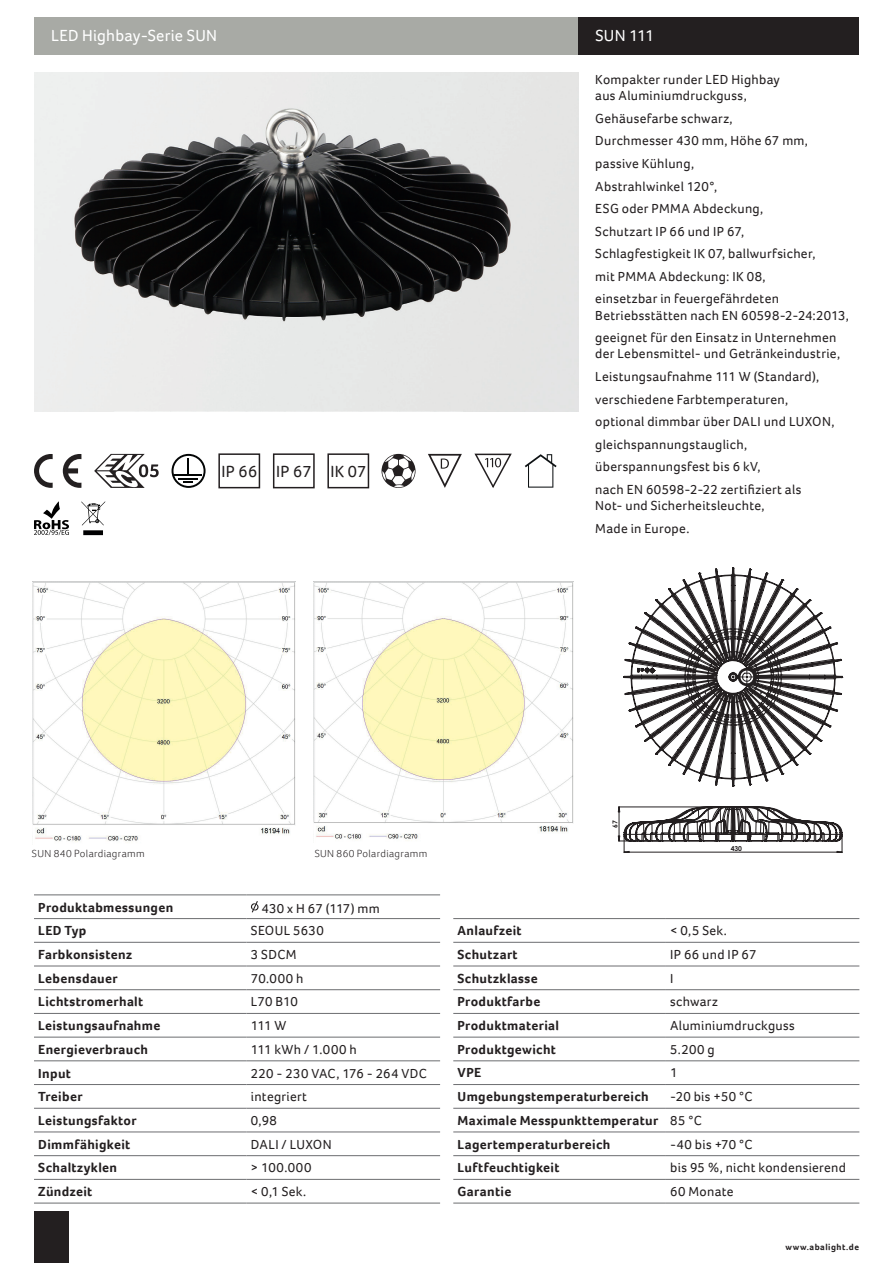
<style>
.page{position:relative;width:893px;height:1263px;background:#fff}
.page>*{position:absolute;margin:0;border:0;box-sizing:border-box;transform-origin:0 0}
.t1{font:16.8px "Foco";letter-spacing:.02em;color:#231f20}
.t2{font:16.5px "Foco";letter-spacing:.02em;color:#fff}
.t3{font:13.5px/22.5px "Foco";letter-spacing:.02em;color:#231f20}
.t4{font:700 13.5px/23.7px "Foco";letter-spacing:.025em;color:#231f20}
.t5{font:300 10.5px "Foco";letter-spacing:.035em;color:#231f20}
.t6{font:700 9px "Foco";letter-spacing:.055em;color:#231f20}
.t7{font:700 6.75px "Century Gothic";color:#231f20}
.s1{font-weight:400}
</style>
<div class="page">
<div style="left:34px;top:17px;width:544px;height:38px;background:#a8aaa5"></div>
<div style="left:578px;top:17px;width:281px;height:38px;background:#231f20"></div>
<div style="left:34px;top:1212px;width:34px;height:51px;background:#231f20"></div>
<hr style="left:34px;top:894px;width:213px;height:1px;background:#6c6d70">
<hr style="left:247px;top:894px;width:193px;height:1px;background:#6c6d70">
<hr style="left:34px;top:918px;width:213px;height:1px;background:#6c6d70">
<hr style="left:247px;top:918px;width:193px;height:1px;background:#6c6d70">
<hr style="left:34px;top:942px;width:213px;height:1px;background:#6c6d70">
<hr style="left:247px;top:942px;width:193px;height:1px;background:#6c6d70">
<hr style="left:34px;top:966px;width:213px;height:1px;background:#6c6d70">
<hr style="left:247px;top:966px;width:193px;height:1px;background:#6c6d70">
<hr style="left:34px;top:989px;width:213px;height:1px;background:#6c6d70">
<hr style="left:247px;top:989px;width:193px;height:1px;background:#6c6d70">
<hr style="left:34px;top:1013px;width:213px;height:1px;background:#6c6d70">
<hr style="left:247px;top:1013px;width:193px;height:1px;background:#6c6d70">
<hr style="left:34px;top:1037px;width:213px;height:1px;background:#6c6d70">
<hr style="left:247px;top:1037px;width:193px;height:1px;background:#6c6d70">
<hr style="left:34px;top:1060px;width:213px;height:1px;background:#6c6d70">
<hr style="left:247px;top:1060px;width:193px;height:1px;background:#6c6d70">
<hr style="left:34px;top:1084px;width:213px;height:1px;background:#6c6d70">
<hr style="left:247px;top:1084px;width:193px;height:1px;background:#6c6d70">
<hr style="left:34px;top:1108px;width:213px;height:1px;background:#6c6d70">
<hr style="left:247px;top:1108px;width:193px;height:1px;background:#6c6d70">
<hr style="left:34px;top:1131px;width:213px;height:1px;background:#6c6d70">
<hr style="left:247px;top:1131px;width:193px;height:1px;background:#6c6d70">
<hr style="left:34px;top:1155px;width:213px;height:1px;background:#6c6d70">
<hr style="left:247px;top:1155px;width:193px;height:1px;background:#6c6d70">
<hr style="left:34px;top:1179px;width:213px;height:1px;background:#6c6d70">
<hr style="left:247px;top:1179px;width:193px;height:1px;background:#6c6d70">
<hr style="left:34px;top:1203px;width:213px;height:1px;background:#6c6d70">
<hr style="left:247px;top:1203px;width:193px;height:1px;background:#6c6d70">
<svg style="left:250px;top:901px;width:9px;height:11px"></svg>
<hr style="left:453px;top:918px;width:213px;height:1px;background:#6c6d70">
<hr style="left:666px;top:918px;width:193px;height:1px;background:#6c6d70">
<hr style="left:453px;top:942px;width:213px;height:1px;background:#6c6d70">
<hr style="left:666px;top:942px;width:193px;height:1px;background:#6c6d70">
<hr style="left:453px;top:966px;width:213px;height:1px;background:#6c6d70">
<hr style="left:666px;top:966px;width:193px;height:1px;background:#6c6d70">
<hr style="left:453px;top:989px;width:213px;height:1px;background:#6c6d70">
<hr style="left:666px;top:989px;width:193px;height:1px;background:#6c6d70">
<hr style="left:453px;top:1013px;width:213px;height:1px;background:#6c6d70">
<hr style="left:666px;top:1013px;width:193px;height:1px;background:#6c6d70">
<hr style="left:453px;top:1037px;width:213px;height:1px;background:#6c6d70">
<hr style="left:666px;top:1037px;width:193px;height:1px;background:#6c6d70">
<hr style="left:453px;top:1060px;width:213px;height:1px;background:#6c6d70">
<hr style="left:666px;top:1060px;width:193px;height:1px;background:#6c6d70">
<hr style="left:453px;top:1084px;width:213px;height:1px;background:#6c6d70">
<hr style="left:666px;top:1084px;width:193px;height:1px;background:#6c6d70">
<hr style="left:453px;top:1108px;width:213px;height:1px;background:#6c6d70">
<hr style="left:666px;top:1108px;width:193px;height:1px;background:#6c6d70">
<hr style="left:453px;top:1131px;width:213px;height:1px;background:#6c6d70">
<hr style="left:666px;top:1131px;width:193px;height:1px;background:#6c6d70">
<hr style="left:453px;top:1155px;width:213px;height:1px;background:#6c6d70">
<hr style="left:666px;top:1155px;width:193px;height:1px;background:#6c6d70">
<hr style="left:453px;top:1179px;width:213px;height:1px;background:#6c6d70">
<hr style="left:666px;top:1179px;width:193px;height:1px;background:#6c6d70">
<hr style="left:453px;top:1203px;width:213px;height:1px;background:#6c6d70">
<hr style="left:666px;top:1203px;width:193px;height:1px;background:#6c6d70">
<img style="left:34px;top:72px;width:544px;height:339px">
<div style="left:273px;top:453px;width:42px;height:35px;border:2px solid #231f20"></div>
<div style="left:327px;top:453px;width:42px;height:35px;border:2px solid #231f20"></div>
<div style="left:218px;top:453px;width:42px;height:35px;border:2px solid #231f20"></div>
<svg style="left:34px;top:454px;width:47px;height:34px"></svg>
<svg style="left:81px;top:501px;width:24px;height:34px"></svg>
<svg style="left:34px;top:501px;width:35px;height:34px"></svg>
<svg style="left:474px;top:453px;width:38px;height:35px"></svg>
<svg style="left:94px;top:454px;width:65px;height:34px"></svg>
<svg style="left:172px;top:454px;width:34px;height:34px"></svg>
<svg style="left:428px;top:454px;width:34px;height:34px"></svg>
<svg style="left:525px;top:454px;width:32px;height:34px"></svg>
<svg style="left:381px;top:454px;width:35px;height:34px"></svg>
<svg style="left:618px;top:806px;width:225px;height:47px"></svg>
<svg style="left:623px;top:574px;width:220px;height:206px"></svg>
<img style="left:313px;top:581px;width:260px;height:260px">
<img style="left:33px;top:581px;width:262px;height:262px">
<p class="t2" style="left:51px;top:25px;width:168px">LED Highbay-Serie SUN</p>
<p class="t2" style="left:595px;top:25px;width:60px">SUN 111</p>
<p class="t3" style="left:595px;top:71px;width:186px;line-height:16.2px">Kompakter runder LED Highbay aus Aluminiumdruckguss,</p>
<p class="t3" style="left:595px;top:107px;width:222px">Gehäusefarbe schwarz,<br>Durchmesser 430 mm, Höhe 67 mm, passive Kühlung,<br>Abstrahlwinkel 120°,<br>ESG oder PMMA Abdeckung,<br>Schutzart IP 66 und IP 67,<br>Schlagfestigkeit IK 07, ballwurfsicher, mit PMMA Abdeckung: IK 08, einsetzbar in feuergefährdeten</p>
<p class="t3" style="left:595px;top:304px;width:255px">Betriebsstätten nach EN 60598-2-24:2013, geeignet für den Einsatz in Unternehmen</p>
<p class="t3" style="left:595px;top:342px;width:246px">der Lebensmittel- und Getränkeindustrie, Leistungsaufnahme 111 W (Standard), verschiedene Farbtemperaturen, optional dimmbar über DALI und LUXON, gleichspannungstauglich, überspannungsfest bis 6 kV,<br>nach EN 60598-2-22 zertifiziert als</p>
<p class="t3" style="left:595px;top:494px;width:171px">Not- und Sicherheitsleuchte,<br>Made in Europe.</p>
<p class="t1" style="left:221px;top:460px;width:146px">IP 66 IP 67 IK 07</p>
<p class="t5" style="left:32px;top:846px;width:114px">SUN 840 Polardiagramm</p>
<p class="t5" style="left:315px;top:846px;width:114px">SUN 860 Polardiagramm</p>
<p class="t4" style="left:38px;top:895px;width:137px">Produktabmessungen</p>
<p class="t3" style="left:262px;top:896px;width:120px">430 x H 67 (117) mm</p>
<p class="t4" style="left:38px;top:919px;width:50px">LED Typ</p>
<p class="t3" style="left:251px;top:919px;width:74px">SEOUL 5630</p>
<p class="t4" style="left:38px;top:942px;width:95px">Farbkonsistenz</p>
<p class="t3" style="left:251px;top:943px;width:47px">3 SDCM</p>
<p class="t4" style="left:38px;top:966px;width:81px">Lebensdauer</p>
<p class="t3" style="left:251px;top:967px;width:54px">70.000 h</p>
<p class="t4" style="left:38px;top:990px;width:107px">Lichtstromerhalt</p>
<p class="t3" style="left:251px;top:990px;width:48px">L70 B10</p>
<p class="t4" style="left:38px;top:1013px;width:124px">Leistungsaufnahme</p>
<p class="t3" style="left:251px;top:1014px;width:37px">111 W</p>
<p class="t4" style="left:38px;top:1037px;width:111px">Energieverbrauch</p>
<p class="t3" style="left:251px;top:1038px;width:107px">111 kWh / 1.000 h</p>
<p class="t4" style="left:38px;top:1061px;width:34px">Input</p>
<p class="t3" style="left:251px;top:1061px;width:177px">220 - 230 VAC, 176 - 264 VDC</p>
<p class="t4" style="left:38px;top:1085px;width:46px">Treiber</p>
<p class="t3" style="left:251px;top:1085px;width:58px">integriert</p>
<p class="t4" style="left:38px;top:1108px;width:100px">Leistungsfaktor</p>
<p class="t3" style="left:251px;top:1109px;width:27px">0,98</p>
<p class="t4" style="left:38px;top:1132px;width:94px">Dimmfähigkeit</p>
<p class="t3" style="left:251px;top:1133px;width:82px">DALI / LUXON</p>
<p class="t4" style="left:38px;top:1156px;width:80px">Schaltzyklen</p>
<p class="t3" style="left:251px;top:1156px;width:62px">&gt; 100.000</p>
<p class="t4" style="left:38px;top:1179px;width:56px">Zündzeit</p>
<p class="t3" style="left:251px;top:1180px;width:57px">&lt; 0,1 Sek.</p>
<p class="t7" style="left:610px;top:828px;width:9px;rotate:-90deg">67</p>
<p class="t7" style="left:731px;top:843px;width:13px">430</p>
<p class="t4" style="left:458px;top:919px;width:66px">Anlaufzeit</p>
<p class="t3" style="left:670px;top:919px;width:58px">&lt; 0,5 Sek.</p>
<p class="t4" style="left:458px;top:942px;width:62px">Schutzart</p>
<p class="t3" style="left:670px;top:943px;width:88px">IP 66 und IP 67</p>
<p class="t4" style="left:458px;top:966px;width:82px">Schutzklasse</p>
<p class="t3" style="left:670px;top:967px;width:5px">I</p>
<p class="t4" style="left:458px;top:990px;width:84px">Produktfarbe</p>
<p class="t3" style="left:670px;top:990px;width:49px">schwarz</p>
<p class="t4" style="left:458px;top:1013px;width:103px">Produktmaterial</p>
<p class="t3" style="left:670px;top:1014px;width:126px">Aluminiumdruckguss</p>
<p class="t4" style="left:458px;top:1037px;width:100px">Produktgewicht</p>
<p class="t3" style="left:670px;top:1038px;width:46px">5.200 g</p>
<p class="t4" style="left:458px;top:1061px;width:25px">VPE</p>
<p class="t3" style="left:670px;top:1061px;width:9px">1</p>
<p class="t4" style="left:458px;top:1085px;width:193px">Umgebungstemperaturbereich</p>
<p class="t4" style="left:458px;top:1085px;width:297px;text-indent:213px"><span class="s1">-20 bis +50 °C<br></span>Maximale Messpunkttemperatur <span class="s1">85 °C<br></span>Lagertemperaturbereich</p>
<p class="t3" style="left:670px;top:1133px;width:84px">-40 bis +70 °C</p>
<p class="t4" style="left:458px;top:1156px;width:104px">Luftfeuchtigkeit</p>
<p class="t3" style="left:670px;top:1156px;width:177px">bis 95 %, nicht kondensierend</p>
<p class="t4" style="left:458px;top:1179px;width:55px">Garantie</p>
<p class="t3" style="left:670px;top:1180px;width:65px">60 Monate</p>
<p class="t6" style="left:785px;top:1241px;width:75px">www.abalight.de</p>
</div>
